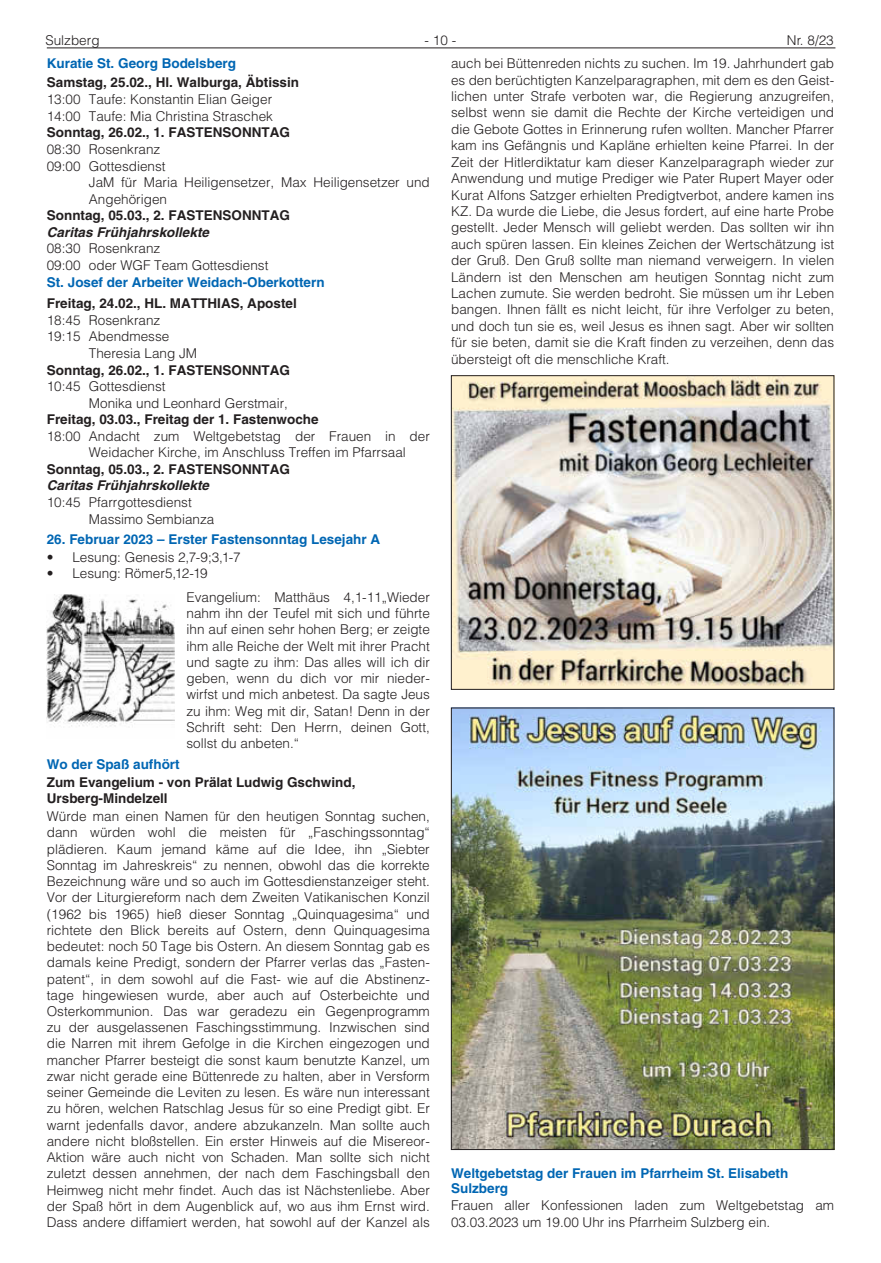
<style>
.page{position:relative;width:881px;height:1263px;background:#fff}
.page>*{position:absolute;margin:0;border:0;box-sizing:border-box;transform-origin:0 0}
.t1{font:300 13.5px/16.2px "Helvetica LT";color:#231f20}
.t2{font:700 13.5px/16.2px "Helvetica LT";color:#231f20}
.t3{font:700 13.5px/15.1px "Helvetica LT";color:#0166b3}
.t4{font:italic 700 13.5px "Helvetica LT";color:#231f20}
</style>
<div class="page">
<hr style="left:47px;top:48px;width:788px;height:1px;background:#231f20">
<img style="left:453px;top:377px;width:378px;height:311px">
<div style="left:451px;top:375px;width:382px;height:315px;border:1px solid #231f20"></div>
<img style="left:453px;top:710px;width:378px;height:438px">
<img style="left:47px;top:594px;width:127px;height:134px">
<p class="t1" style="left:45px;top:32px;width:56px">Sulzberg</p>
<p class="t1" style="left:424px;top:32px;width:33px">- 10 -</p>
<p class="t1" style="left:451px;top:28px;width:384px;line-height:23.4px;text-align:right">Nr. 8/23<br>auch bei Büttenreden nichts zu suchen. Im 19. Jahrhundert gab</p>
<p class="t1" style="left:451px;top:71px;width:384px;text-align:justify">es den berüchtigten Kanzelparagraphen, mit dem es den Geist&shy;lichen unter Strafe verboten war, die Regierung anzugreifen, selbst wenn sie damit die Rechte der Kirche verteidigen und die Gebote Gottes in Erinnerung rufen wollten. Mancher Pfarrer kam ins Gefängnis und Kapläne erhielten keine Pfarrei. In der Zeit der Hitlerdiktatur kam dieser Kanzelparagraph wieder zur Anwendung und mutige Prediger wie Pater Rupert Mayer oder Kurat AIfons Satzger erhielten Predigtverbot, andere kamen ins KZ. Da wurde die Liebe, die Jesus fordert, auf eine harte Probe gestellt. Jeder Mensch will geliebt werden. Das sollten wir ihn auch spüren lassen. Ein kleines Zeichen der Wertschätzung ist der Gruß. Den Gruß sollte man niemand verweigern. In vielen Ländern ist den Menschen am heutigen Sonntag nicht zum Lachen zumute. Sie werden bedroht. Sie müssen um ihr Leben bangen. Ihnen fällt es nicht leicht, für ihre Verfolger zu beten, und doch tun sie es, weil Jesus es ihnen sagt. Aber wir sollten für sie beten, damit sie die Kraft finden zu verzeihen, denn das übersteigt oft die menschliche Kraft.</p>
<p class="t3" style="left:47px;top:55px;width:191px">Kuratie St. Georg Bodelsberg</p>
<p class="t2" style="left:47px;top:74px;width:254px">Samstag, 25.02., Hl. Walburga, Äbtissin</p>
<p class="t1" style="left:47px;top:91px;width:227px;line-height:16.8px">13:00 Taufe: Konstantin Elian Geiger<br>14:00 Taufe: Mia Christina Straschek</p>
<p class="t2" style="left:47px;top:124px;width:245px">Sonntag, 26.02., 1. FASTENSONNTAG</p>
<p class="t1" style="left:47px;top:141px;width:115px">08:30 Rosenkranz</p>
<p class="t1" style="left:47px;top:158px;width:120px">09:00 Gottesdienst</p>
<p class="t1" style="left:89px;top:174px;width:342px">JaM für Maria Heiligensetzer, Max Heiligensetzer und</p>
<p class="t1" style="left:89px;top:191px;width:80px">Angehörigen</p>
<p class="t2" style="left:47px;top:207px;width:245px">Sonntag, 05.03., 2. FASTENSONNTAG</p>
<p class="t4" style="left:47px;top:223px;width:164px">Caritas Frühjahrskollekte</p>
<p class="t1" style="left:47px;top:240px;width:223px;line-height:16.8px">08:30 Rosenkranz<br>09:00 oder WGF Team Gottesdienst</p>
<p class="t3" style="left:47px;top:275px;width:279px">St. Josef der Arbeiter Weidach-Oberkottern</p>
<p class="t2" style="left:47px;top:295px;width:251px">Freitag, 24.02., HL. MATTHIAS, Apostel</p>
<p class="t1" style="left:47px;top:312px;width:115px">18:45 Rosenkranz</p>
<p class="t1" style="left:47px;top:328px;width:124px">19:15 Abendmesse</p>
<p class="t1" style="left:89px;top:345px;width:110px">Theresia Lang JM</p>
<p class="t2" style="left:47px;top:361px;width:245px">Sonntag, 26.02., 1. FASTENSONNTAG</p>
<p class="t1" style="left:89px;top:378px;width:200px;line-height:16.8px;text-indent:-42px">10:45 Gottesdienst<br>Monika und Leonhard Gerstmair,</p>
<p class="t2" style="left:47px;top:411px;width:273px">Freitag, 03.03., Freitag der 1. Fastenwoche</p>
<p class="t1" style="left:89px;top:428px;width:342px;text-indent:-42px">18:00 Andacht zum Weltgebetstag der Frauen in der<br>Weidacher Kirche, im Anschluss Treffen im Pfarrsaal</p>
<p class="t2" style="left:47px;top:461px;width:245px">Sonntag, 05.03., 2. FASTENSONNTAG</p>
<p class="t4" style="left:47px;top:477px;width:164px">Caritas Frühjahrskollekte</p>
<p class="t1" style="left:89px;top:494px;width:127px;line-height:16.8px;text-indent:-42px">10:45 Pfarrgottesdienst<br>Massimo Sembianza</p>
<p class="t3" style="left:47px;top:532px;width:335px">26. Februar 2023 – Erster Fastensonntag Lesejahr A</p>
<p class="t1" style="left:47px;top:548px;width:195px">• Lesung: Genesis 2,7-9;3,1-7</p>
<p class="t1" style="left:186px;top:561px;width:245px;line-height:24.2px;text-indent:-140px">• Lesung: Römer5,12-19<br>Evangelium: Matthäus 4,1-11„Wieder</p>
<p class="t1" style="left:186px;top:605px;width:245px;text-align:justify">nahm ihn der Teufel mit sich und führte ihn auf einen sehr hohen Berg; er zeigte ihm alle Reiche der Welt mit ihrer Pracht und sagte zu ihm: Das alles will ich dir geben, wenn du dich vor mir nieder&shy;wirfst und mich anbetest. Da sagte Jeus zu ihm: Weg mit dir, Satan! Denn in der Schrift seht: Den Herrn, deinen Gott, sollst du anbeten.“</p>
<p class="t3" style="left:47px;top:757px;width:134px">Wo der Spaß aufhört</p>
<p class="t2" style="left:47px;top:774px;width:310px">Zum Evangelium - von Prälat Ludwig Gschwind,<br>Ursberg-Mindelzell</p>
<p class="t1" style="left:47px;top:808px;width:384px;text-align:justify">Würde man einen Namen für den heutigen Sonntag suchen, dann würden wohl die meisten für „Faschingssonntag“ plädieren. Kaum jemand käme auf die Idee, ihn „Siebter Sonntag im Jahreskreis“ zu nennen, obwohl das die korrekte Bezeichnung wäre und so auch im Gottesdienstanzeiger steht.<br>Vor der Liturgiereform nach dem Zweiten Vatikanischen Konzil (1962 bis 1965) hieß dieser Sonntag „Quinquagesima“ und richtete den Blick bereits auf Ostern, denn Quinquagesima bedeutet: noch 50 Tage bis Ostern. An diesem Sonntag gab es damals keine Predigt, sondern der Pfarrer verlas das „Fasten&shy;patent“, in dem sowohl auf die Fast- wie auf die Abstinenz&shy;tage hingewiesen wurde, aber auch auf Osterbeichte und Osterkommunion. Das war geradezu ein Gegenprogramm zu der ausgelassenen Faschingsstimmung. Inzwischen sind die Narren mit ihrem Gefolge in die Kirchen eingezogen und mancher Pfarrer besteigt die sonst kaum benutzte Kanzel, um zwar nicht gerade eine Büttenrede zu halten, aber in Versform seiner Gemeinde die Leviten zu lesen. Es wäre nun interessant zu hören, welchen Ratschlag Jesus für so eine Predigt gibt. Er warnt jedenfalls davor, andere abzukanzeln. Man sollte auch andere nicht bloßstellen. Ein erster Hinweis auf die Misereor-Aktion wäre auch nicht von Schaden. Man sollte sich nicht zuletzt dessen annehmen, der nach dem Faschingsball den Heimweg nicht mehr findet. Auch das ist Nächstenliebe. Aber der Spaß hört in dem Augenblick auf, wo aus ihm Ernst wird.<br>Dass andere diffamiert werden, hat sowohl auf der Kanzel als</p>
<p class="t3" style="left:451px;top:1165px;width:338px">Weltgebetstag der Frauen im Pfarrheim St. Elisabeth<br>Sulzberg</p>
<p class="t1" style="left:451px;top:1197px;width:384px">Frauen aller Konfessionen laden zum Weltgebetstag am<br>03.03.2023 um 19.00 Uhr ins Pfarrheim Sulzberg ein.</p>
</div>
